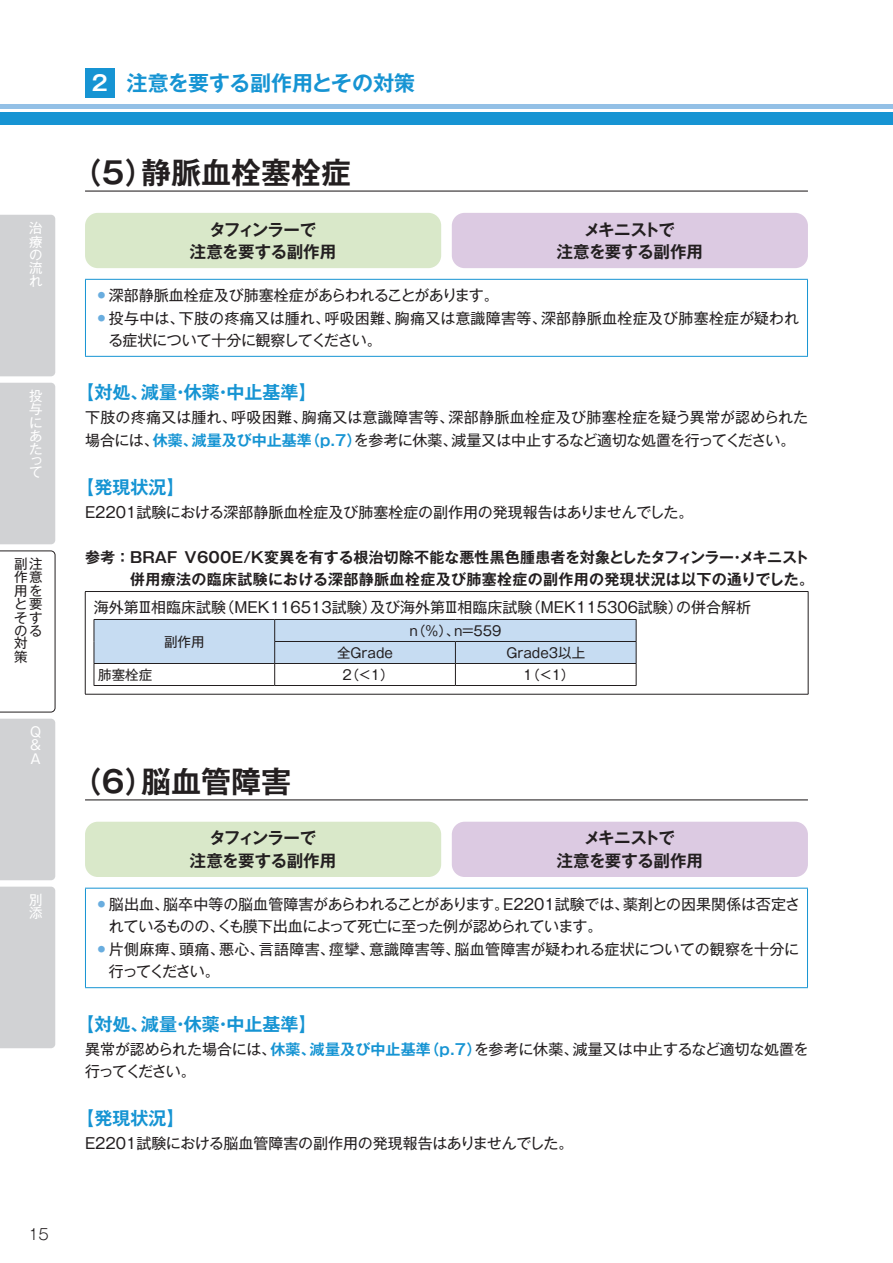
<style>
.page{position:relative;width:893px;height:1263px;background:#fff}
.page>*{position:absolute;margin:0;border:0;box-sizing:border-box;transform-origin:0 0}
.t1{font:700 30px "Gothic MB101 Pro De";color:#231f20}
.t2{font:700 21px "Gothic MB101 Pro De";color:#1694d3}
.t3{font:700 18px "Gothic MB101 Pro De";color:#1694d3}
.t4{font:700 16.5px/22.5px "Gothic MB101 Pro De";letter-spacing:-.03em;color:#231f20;text-align:center}
.t5{font:15px/22.5px "Gothic MB101 Pro";color:#231f20}
.t6{font:700 15px/22.5px "Gothic MB101 Pro De";letter-spacing:.015em;color:#231f20}
.t7{font:15px/22.5px "Gothic MB101 Pro";letter-spacing:-.02em;color:#231f20}
.t8{font:300 15px "Gothic MB101 Pro";color:#231f20}
.t9{font:13.5px/13.4px "Gothic MB101 Pro";color:#231f20}
.t10{font:13.5px/13.2px "Gothic MB101 Pro";color:#fff;text-align:justify}
.s1{color:#fff}
.s2{font-family:"Gothic MB101 Pro De";font-weight:700;color:#1694d3}
</style>
<div class="page">
<div style="left:0;top:112px;width:893px;height:12px;background:#1694d3"></div>
<hr style="left:0;top:104px;width:893px;height:4px;background:#93c0e6">
<div style="left:0;top:215px;width:55px;height:161px;background:#d1d2d4"></div>
<div style="left:0;top:719px;width:55px;height:161px;background:#d1d2d4"></div>
<div style="left:0;top:383px;width:55px;height:161px;background:#d1d2d4"></div>
<div style="left:0;top:887px;width:55px;height:161px;background:#d1d2d4"></div>
<svg style="left:0;top:550px;width:55px;height:162px"></svg>
<div style="left:85px;top:68px;width:30px;height:30px;background:#1694d3"></div>
<hr style="left:85px;top:191px;width:723px;height:1px;background:#231f20">
<hr style="left:85px;top:799px;width:723px;height:1px;background:#231f20">
<div style="left:85px;top:213px;width:356px;height:55px;background:#d9e8c9;border-radius:13px"></div>
<div style="left:452px;top:213px;width:356px;height:55px;background:#dccae2;border-radius:13px"></div>
<hr style="left:85px;top:279px;width:723px;height:1px;background:#1694d3">
<hr style="left:85px;top:280px;width:1px;height:76px;background:#1694d3">
<hr style="left:807px;top:280px;width:1px;height:76px;background:#1694d3">
<hr style="left:85px;top:356px;width:723px;height:1px;background:#1694d3">
<hr style="left:85px;top:591px;width:723px;height:1px;background:#231f20">
<hr style="left:85px;top:592px;width:1px;height:102px;background:#231f20">
<hr style="left:808px;top:592px;width:1px;height:102px;background:#231f20">
<hr style="left:85px;top:694px;width:723px;height:1px;background:#231f20">
<svg style="left:94px;top:619px;width:543px;height:66px"></svg>
<hr style="left:94px;top:685px;width:181px;height:1px;background:#231f20">
<hr style="left:275px;top:685px;width:180px;height:1px;background:#231f20">
<hr style="left:455px;top:685px;width:181px;height:1px;background:#231f20">
<div style="left:85px;top:822px;width:356px;height:55px;background:#d9e8c9;border-radius:13px"></div>
<div style="left:452px;top:822px;width:356px;height:55px;background:#dccae2;border-radius:13px"></div>
<hr style="left:85px;top:888px;width:723px;height:1px;background:#1694d3">
<hr style="left:85px;top:888px;width:1px;height:99px;background:#1694d3">
<hr style="left:807px;top:888px;width:1px;height:99px;background:#1694d3">
<hr style="left:85px;top:987px;width:723px;height:1px;background:#1694d3">
<p class="t10" style="left:29px;top:219px;width:15px">治療の流れ</p>
<p class="t10" style="left:29px;top:387px;width:15px">投与にあた</p>
<p class="t10" style="left:29px;top:453px;width:14px;line-height:11.4px">って</p>
<p class="t9" style="left:14px;top:555px;width:29px">副注作意用をと要そすのる対策</p>
<p class="t10" style="left:30px;top:723px;width:12px">Q &amp; A</p>
<p class="t10" style="left:29px;top:891px;width:15px">別添</p>
<p class="t8" style="left:28px;top:1222px;width:22px">15</p>
<h2 class="t2" style="left:92px;top:65px;width:325px"><span class="s1">2</span> 注意を要する副作用とその対策</h2>
<h1 class="t1" style="left:72px;top:147px;width:281px">（5）静脈血栓塞栓症</h1>
<p class="t4" style="left:190px;top:216px;width:148px">タフィンラーで<br>注意を要する副作用</p>
<p class="t4" style="left:557px;top:216px;width:148px">メキニストで<br>注意を要する副作用</p>
<p class="t5" style="left:98px;top:282px;width:403px"><sup>●</sup> 深部静脈血栓症及び肺塞栓症があらわれることがあります。</p>
<p class="t5" style="left:108px;top:304px;width:692px;text-indent:-11px"><sup>●</sup> 投与中は、下肢の疼痛又は腫れ、呼吸困難、胸痛又は意識障害等、深部静脈血栓症及び肺塞栓症が疑われる症状について十分に観察してください。</p>
<p class="t3" style="left:76px;top:378px;width:242px">【対処、減量・休薬・中止基準】</p>
<p class="t5" style="left:85px;top:404px;width:725px">下肢の疼痛又は腫れ、呼吸困難、胸痛又は意識障害等、深部静脈血栓症及び肺塞栓症を疑う異常が認められた場合には、<span class="s2">休薬、減量及び中止基準（p.7）</span>を参考に休薬、減量又は中止するなど適切な処置を行ってください。</p>
<p class="t3" style="left:76px;top:472px;width:110px">【発現状況】</p>
<p class="t5" style="left:85px;top:499px;width:610px">E2201試験における深部静脈血栓症及び肺塞栓症の副作用の発現報告はありませんでした。</p>
<p class="t6" style="left:130px;top:544px;width:686px;text-indent:-45px">参考：BRAF V600E/K変異を有する根治切除不能な悪性黒色腫患者を対象としたタフィンラー・メキニスト併用療法の臨床試験における深部静脈血栓症及び肺塞栓症の副作用の発現状況は以下の通りでした。</p>
<p class="t5" style="left:94px;top:594px;width:659px">海外第Ⅲ相臨床試験（MEK116513試験）及び海外第Ⅲ相臨床試験（MEK115306試験）の併合解析</p>
<p class="t9" style="left:164px;top:633px;width:42px">副作用</p>
<p class="t9" style="left:410px;top:622px;width:93px">n（%）、n=559</p>
<p class="t9" style="left:337px;top:644px;width:58px">全Grade</p>
<p class="t9" style="left:506px;top:644px;width:80px">Grade3以上</p>
<p class="t9" style="left:98px;top:666px;width:55px">肺塞栓症</p>
<p class="t9" style="left:342px;top:666px;width:53px">2（＜1）</p>
<p class="t9" style="left:523px;top:666px;width:53px">1（＜1）</p>
<h1 class="t1" style="left:72px;top:756px;width:221px">（6）脳血管障害</h1>
<p class="t4" style="left:190px;top:825px;width:148px">タフィンラーで<br>注意を要する副作用</p>
<p class="t4" style="left:557px;top:825px;width:148px">メキニストで<br>注意を要する副作用</p>
<p class="t5" style="left:109px;top:891px;width:693px;text-indent:-11px"><sup>●</sup> 脳出血、脳卒中等の脳血管障害があらわれることがあります。E2201試験では、薬剤との因果関係は否定されているものの、くも膜下出血によって死亡に至った例が認められています。</p>
<p class="t5" style="left:109px;top:936px;width:692px;text-indent:-11px"><sup>●</sup> 片側麻痺、頭痛、悪心、言語障害、痙攣、意識障害等、脳血管障害が疑われる症状についての観察を十分に行ってください。</p>
<p class="t3" style="left:76px;top:1009px;width:242px">【対処、減量・休薬・中止基準】</p>
<p class="t7" style="left:85px;top:1036px;width:725px">異常が認められた場合には、<span class="s2">休薬、減量及び中止基準（p.7）</span>を参考に休薬、減量又は中止するなど適切な処置を行ってください。</p>
<p class="t3" style="left:76px;top:1103px;width:110px">【発現状況】</p>
<p class="t5" style="left:85px;top:1130px;width:490px">E2201試験における脳血管障害の副作用の発現報告はありませんでした。</p>
</div>
